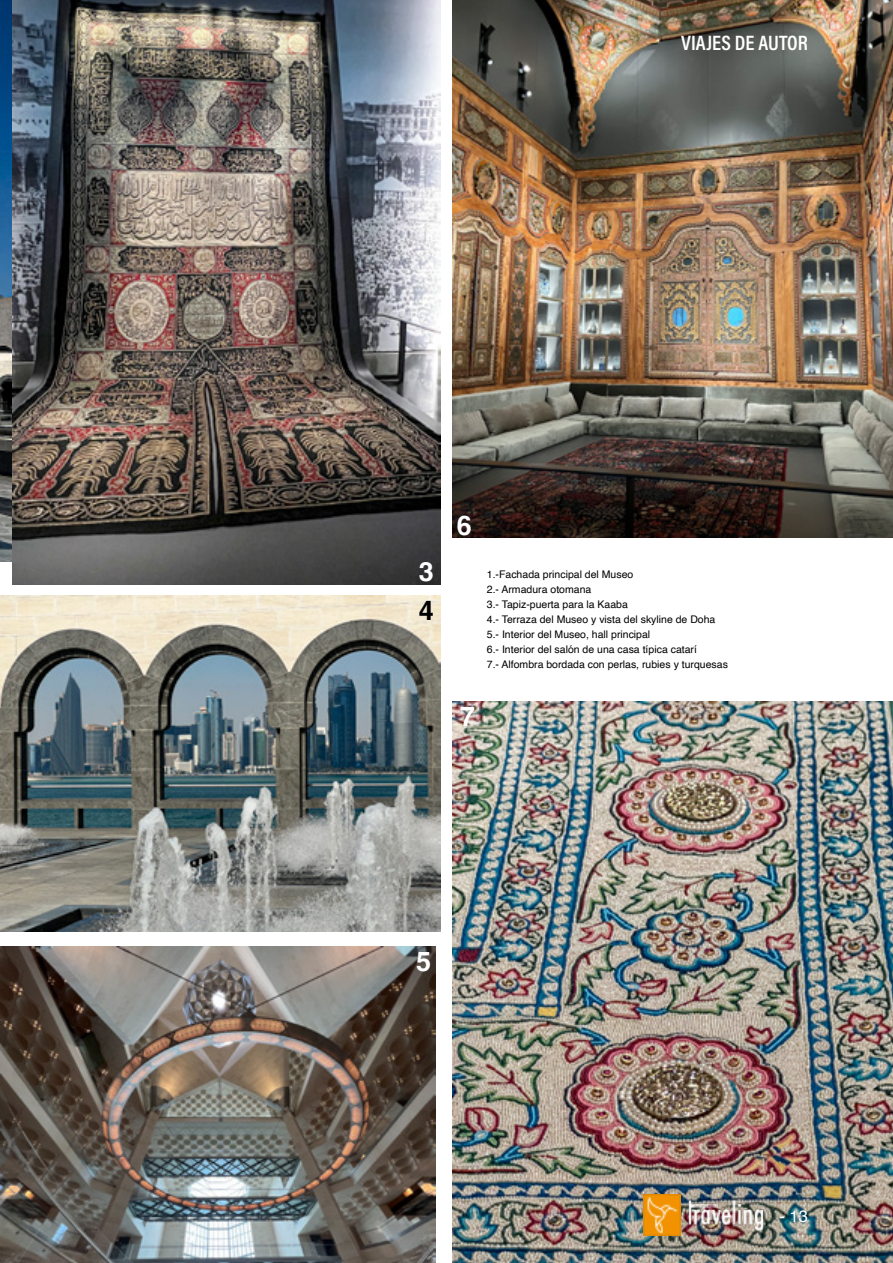
<style>
.page{position:relative;width:893px;height:1263px;background:#fff}
.page>*{position:absolute;margin:0;border:0;box-sizing:border-box;transform-origin:0 0}
.t1{font:700 27px "Helvetica";color:#fff}
.t2{font:700 27px "Helvetica";color:#000}
.t3{font:21px "Acumin Variable Concept";color:#fff}
.t4{font:16.5px "Helvetica";color:#fff}
.t5{font:10.5px/15px "Helvetica";color:#000}
</style>
<div class="page">
<img style="left:0;top:0;width:12px;height:561px">
<img style="left:13px;top:0;width:427px;height:585px">
<img style="left:453px;top:702px;width:440px;height:561px">
<img style="left:453px;top:0;width:440px;height:538px">
<img style="left:0;top:595px;width:440px;height:336px">
<img style="left:0;top:946px;width:436px;height:317px">
<img style="left:684px;top:1195px;width:84px;height:38px">
<img style="left:643px;top:1195px;width:38px;height:40px">
<h2 class="t3" style="left:681px;top:29px;width:128px">VIAJES DE AUTOR</h2>
<h1 class="t1" style="left:419px;top:554px;width:17px">3</h1>
<h1 class="t2" style="left:419px;top:594px;width:17px">4</h1>
<h1 class="t1" style="left:457px;top:509px;width:17px">6</h1>
<p class="t5" style="left:487px;top:567px;width:243px">1.-Fachada principal del Museo<br>2.- Armadura otomana<br>3.- Tapiz-puerta para la Kaaba<br>4.- Terraza del Museo y vista del skyline de Doha 5.- Interior del Museo, hall principal<br>6.- Interior del salón de una casa típica catarí<br>7.- Alfombra bordada con perlas, rubies y turquesas</p>
<h1 class="t1" style="left:460px;top:700px;width:17px">7</h1>
<h1 class="t1" style="left:416px;top:945px;width:17px">5</h1>
<h3 class="t4" style="left:779px;top:1204px;width:30px">- 13</h3>
</div>
